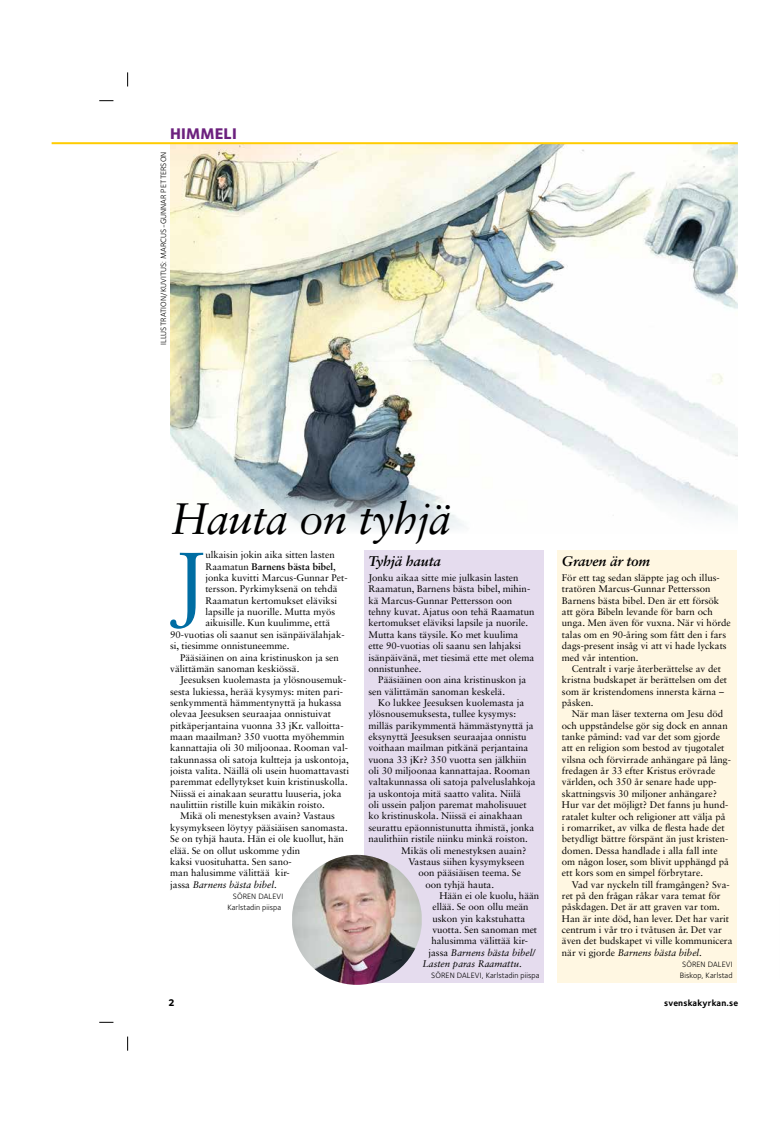
<style>
.page{position:relative;width:780px;height:1123px;background:#fff}
.page>*{position:absolute;margin:0;border:0;box-sizing:border-box;transform-origin:0 0}
.t1{font:83.4px "Sabon LT Std";color:#006da3}
.t2{font:italic 44px "Sabon LT Std";letter-spacing:-.015em;color:#000}
.t3{font:800 16px "Foundry Sterling";letter-spacing:.01em;color:#6c217e}
.t4{font:italic 700 14px "Sabon LT Std";letter-spacing:-.01em;color:#000}
.t5{font:800 10px "Foundry Sterling";color:#000}
.t6{font:9.6px/11.3px "Sabon LT Std";color:#000}
.t7{font:italic 9.6px "Sabon LT Std";color:#000}
.t8{font:700 9.6px "Sabon LT Std";color:#000}
.t9{font:700 9px "Foundry Sterling";letter-spacing:.015em;color:#000}
.t10{font:8px/11.4px "Foundry Sterling";letter-spacing:.01em;color:#000;text-align:right}
.s1{font-weight:400}
.s2{font-style:normal}
.s3{font-style:italic}
</style>
<div class="page">
<svg style="left:99px;top:100px;width:14px;height:1px"></svg>
<svg style="left:99px;top:1022px;width:14px;height:1px"></svg>
<svg style="left:127px;top:72px;width:1px;height:14px"></svg>
<svg style="left:127px;top:1036px;width:1px;height:14px"></svg>
<img style="left:170px;top:144px;width:567px;height:386px">
<div style="left:557px;top:550px;width:179px;height:432px;background:#fff7e2"></div>
<div style="left:364px;top:550px;width:179px;height:432px;background:#e5dcee"></div>
<hr style="left:52px;top:142px;width:685px;height:2px;background:#fc0">
<img style="left:292px;top:854px;width:129px;height:130px;border-radius:62px">
<h3 class="t3" style="left:170px;top:124px;width:68px">HIMMELI</h3>
<p class="t10" style="left:158px;top:345px;width:195px;rotate:-90deg">ILLUSTRATION/KUVITUS: MARCUS-GUNNAR PETTERSON</p>
<h2 class="t2" style="left:171px;top:493px;width:281px">Hauta on tyhjä</h2>
<h1 class="t1" style="left:173px;top:532px;width:34px">J</h1>
<p class="t6" style="left:205px;top:549px;width:131px">ulkaisin jokin aika sitten lasten</p>
<p class="t8" style="left:205px;top:560px;width:132px"><span class="s1">Raamatun</span> Barnens bästa bibel<span class="s1">,</span></p>
<p class="t6" style="left:205px;top:572px;width:144px">jonka kuvitti Marcus-Gunnar Pet-</p>
<p class="t6" style="left:205px;top:583px;width:134px">tersson. Pyrkimyksenä on tehdä</p>
<p class="t6" style="left:205px;top:594px;width:133px">Raamatun kertomukset eläviksi</p>
<p class="t6" style="left:205px;top:606px;width:131px">lapsille ja nuorille. Mutta myös</p>
<p class="t6" style="left:205px;top:617px;width:126px">aikuisille. Kun kuulimme, että</p>
<p class="t6" style="left:170px;top:628px;width:176px">90-vuotias oli saanut sen isänpäivälahjak-</p>
<p class="t6" style="left:170px;top:640px;width:121px">si, tiesimme onnistuneemme.</p>
<p class="t6" style="left:180px;top:651px;width:160px">Pääsiäinen on aina kristinuskon ja sen</p>
<p class="t6" style="left:170px;top:663px;width:131px">välittämän sanoman keskiössä.</p>
<p class="t6" style="left:180px;top:674px;width:168px">Jeesuksen kuolemasta ja ylösnousemuk-</p>
<p class="t6" style="left:170px;top:685px;width:174px">sesta lukiessa, herää kysymys: miten pari-</p>
<p class="t6" style="left:170px;top:697px;width:173px">senkymmentä hämmentynyttä ja hukassa</p>
<p class="t6" style="left:170px;top:708px;width:162px">olevaa Jeesuksen seuraajaa onnistuivat</p>
<p class="t6" style="left:170px;top:719px;width:175px">pitkäperjantaina vuonna 33 jKr. valloitta-</p>
<p class="t6" style="left:170px;top:731px;width:176px">maan maailman? 350 vuotta myöhemmin</p>
<p class="t6" style="left:170px;top:742px;width:179px">kannattajia oli 30 miljoonaa. Rooman val-</p>
<p class="t6" style="left:170px;top:753px;width:180px">takunnassa oli satoja kultteja ja uskontoja,</p>
<p class="t6" style="left:170px;top:765px;width:180px">joista valita. Näillä oli usein huomattavasti</p>
<p class="t6" style="left:170px;top:776px;width:179px">paremmat edellytykset kuin kristinuskolla.</p>
<p class="t6" style="left:170px;top:787px;width:173px">Niissä ei ainakaan seurattu luuseria, joka</p>
<p class="t6" style="left:170px;top:799px;width:156px">naulittiin ristille kuin mikäkin roisto.</p>
<p class="t6" style="left:180px;top:810px;width:156px">Mikä oli menestyksen avain? Vastaus</p>
<p class="t6" style="left:170px;top:821px;width:179px">kysymykseen löytyy pääsiäisen sanomasta.</p>
<p class="t6" style="left:170px;top:833px;width:175px">Se on tyhjä hauta. Hän ei ole kuollut, hän</p>
<p class="t6" style="left:170px;top:844px;width:131px">elää. Se on ollut uskomme ydin</p>
<p class="t6" style="left:170px;top:855px;width:123px">kaksi vuosituhatta. Sen sano-</p>
<p class="t6" style="left:170px;top:867px;width:121px">man halusimme välittää kir-</p>
<p class="t7" style="left:170px;top:878px;width:108px"><span class="s2">jassa</span> Barnens bästa bibel<span class="s2">.</span></p>
<p class="t10" style="left:227px;top:890px;width:57px">SÖREN DALEVI<br>Karlstadin piispa</p>
<h3 class="t4" style="left:368px;top:553px;width:74px">Tyhjä hauta</h3>
<p class="t6" style="left:368px;top:572px;width:168px">Jonku aikaa sitte mie julkasin lasten Raamatun, Barnens bästa bibel, mihin&shy;kä Marcus-Gunnar Pettersson oon tehny kuvat. Ajatus oon tehä Raamatun kertomukset eläviksi lapsile ja nuorile.<br>Mutta kans täysile. Ko met kuulima ette 90-vuotias oli saanu sen lahjaksi isänpäivänä, met tiesimä ette met olema onnistunhee.</p>
<p class="t6" style="left:368px;top:674px;width:159px;text-indent:10px">Pääsiäinen oon aina kristinuskon ja sen välittämän sanoman keskelä.</p>
<p class="t6" style="left:378px;top:697px;width:147px">Ko lukkee Jeesuksen kuolemasta ja</p>
<p class="t6" style="left:368px;top:708px;width:149px">ylösnousemuksesta, tullee kysymys:</p>
<p class="t6" style="left:368px;top:719px;width:167px">milläs parikymmentä hämmästynyttä ja</p>
<p class="t6" style="left:368px;top:731px;width:160px">eksynyttä Jeesuksen seuraajaa onnistu</p>
<p class="t6" style="left:368px;top:742px;width:161px">voithaan mailman pitkänä perjantaina</p>
<p class="t6" style="left:368px;top:753px;width:160px">vuona 33 jKr? 350 vuotta sen jälkhiin</p>
<p class="t6" style="left:368px;top:765px;width:163px">oli 30 miljoonaa kannattajaa. Rooman</p>
<p class="t6" style="left:368px;top:776px;width:169px">valtakunnassa oli satoja palveluslahkoja</p>
<p class="t6" style="left:368px;top:787px;width:154px">ja uskontoja mitä saatto valita. Niilä</p>
<p class="t6" style="left:368px;top:799px;width:160px">oli ussein paljon paremat maholisuuet</p>
<p class="t6" style="left:368px;top:810px;width:156px">ko kristinuskola. Niissä ei ainakhaan</p>
<p class="t6" style="left:368px;top:821px;width:167px">seurattu epäonnistunutta ihmistä, jonka</p>
<p class="t6" style="left:368px;top:833px;width:161px">naulithiin ristile niinku minkä roiston.</p>
<p class="t6" style="left:401px;top:844px;width:126px">Mikäs oli menestyksen auain?</p>
<p class="t6" style="left:408px;top:855px;width:118px">Vastaus siihen kysymykseen</p>
<p class="t6" style="left:418px;top:867px;width:104px">oon pääsiäisen teema. Se</p>
<p class="t6" style="left:425px;top:878px;width:70px">oon tyhjä hauta.</p>
<p class="t6" style="left:439px;top:889px;width:101px">Hään ei ole kuolu, hään</p>
<p class="t6" style="left:432px;top:901px;width:98px">ellää. Se oon ollu meän</p>
<p class="t6" style="left:432px;top:912px;width:94px">uskon yin kakstuhatta</p>
<p class="t6" style="left:432px;top:924px;width:106px">vuotta. Sen sanoman met</p>
<p class="t6" style="left:431px;top:935px;width:98px">halusimma välittää kir-</p>
<p class="t7" style="left:428px;top:946px;width:108px"><span class="s2">jassa</span> Barnens bästa bibel/</p>
<p class="t7" style="left:422px;top:958px;width:101px">Lasten paras Raamattu<span class="s2">.</span></p>
<p class="t10" style="left:431px;top:970px;width:110px">SÖREN DALEVI, Karlstadin piispa</p>
<h3 class="t4" style="left:562px;top:553px;width:90px">Graven är tom</h3>
<p class="t6" style="left:562px;top:572px;width:170px">För ett tag sedan släppte jag och illus&shy;tratören Marcus-Gunnar Pettersson Barnens bästa bibel. Den är ett försök att göra Bibeln levande för barn och unga. Men även för vuxna. När vi hörde talas om en 90-åring som fått den i fars dags-present insåg vi att vi hade lyckats med vår intention.</p>
<p class="t6" style="left:562px;top:663px;width:167px;text-indent:10px">Centralt i varje återberättelse av det kristna budskapet är berättelsen om det som är kristendomens innersta kärna – påsken.</p>
<p class="t6" style="left:562px;top:708px;width:170px;text-indent:10px">När man läser texterna om Jesu död och uppståndelse gör sig dock en annan tanke påmind: vad var det som gjorde att en religion som bestod av tjugotalet vilsna och förvirrade anhängare på lång&shy;fredagen år 33 efter Kristus erövrade världen, och 350 år senare hade upp&shy;skattningsvis 30 miljoner anhängare?<br>Hur var det möjligt? Det fanns ju hund&shy;ratalet kulter och religioner att välja på<br>i romarriket, av vilka de flesta hade det betydligt bättre förspänt än just kristen&shy;domen. Dessa handlade i alla fall inte om någon loser, som blivit upphängd på ett kors som en simpel förbrytare.</p>
<p class="t6" style="left:562px;top:878px;width:172px;text-indent:10px">Vad var nyckeln till framgången? Sva&shy;ret på den frågan råkar vara temat för påskdagen. Det är att graven var tom.<br>Han är inte död, han lever. Det har varit centrum i vår tro i tvåtusen år. Det var även det budskapet vi ville kommunicera när vi gjorde <span class="s3">Barnens bästa bibel</span>.</p>
<p class="t10" style="left:680px;top:958px;width:54px;text-align:left">SÖREN DALEVI<br>Biskop, Karlstad</p>
<p class="t5" style="left:168px;top:996px;width:8px">2</p>
<p class="t9" style="left:664px;top:997px;width:75px">svenskakyrkan.se</p>
</div>
